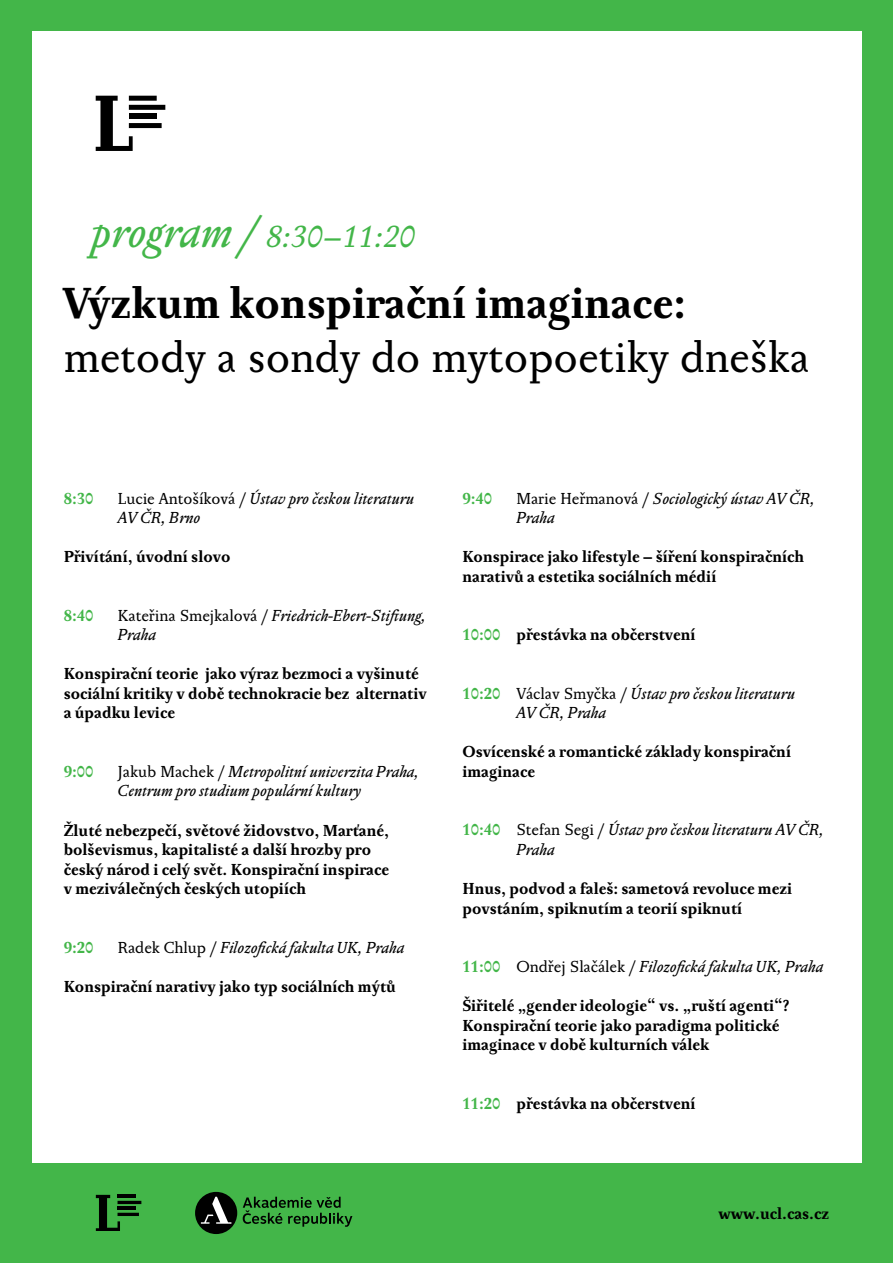
<style>
.page{position:relative;width:893px;height:1263px;background:#43b649}
.page>*{position:absolute;margin:0;border:0;box-sizing:border-box;transform-origin:0 0}
.t1{font:45px "Pentagraf";color:#000}
.t2{font:700 45px "Pentagraf";color:#000}
.t3{font:italic 31.5px "Pentagraf";color:#43b649}
.t4{font:700 16.5px/19.5px "Pentagraf";color:#000}
.t5{font:italic 16.5px/19.5px "Pentagraf";color:#000}
.t6{font:700 16.5px "Pentagraf";color:#43b649}
.s1{font-size:45px}
.s2{font-style:normal}
.s3{color:#43b649}
.s4{font-weight:700;font-style:normal;color:#43b649}
</style>
<div class="page">
<div style="left:32px;top:32px;width:829px;height:1131px;background:#fff"></div>
<div style="left:129px;top:96px;width:28px;height:5px;background:#000"></div>
<div style="left:129px;top:105px;width:36px;height:5px;background:#000"></div>
<div style="left:129px;top:114px;width:28px;height:5px;background:#000"></div>
<div style="left:129px;top:123px;width:33px;height:5px;background:#000"></div>
<svg style="left:96px;top:96px;width:37px;height:55px"></svg>
<hr style="left:118px;top:1195px;width:18px;height:3px;background:#000">
<hr style="left:118px;top:1201px;width:23px;height:3px;background:#000">
<hr style="left:118px;top:1207px;width:18px;height:3px;background:#000">
<hr style="left:118px;top:1213px;width:21px;height:3px;background:#000">
<svg style="left:96px;top:1195px;width:24px;height:36px"></svg>
<div style="left:195px;top:1192px;width:42px;height:42px;background:#000;border-radius:50%"></div>
<svg style="left:201px;top:1197px;width:30px;height:27px"></svg>
<svg style="left:243px;top:1197px;width:109px;height:30px"></svg>
<h2 class="t3" style="left:91px;top:217px;width:326px"><span class="s1">program /</span> 8:30–11:20</h2>
<h1 class="t2" style="left:64px;top:276px;width:623px">Výzkum konspirační imaginace:</h1>
<h1 class="t1" style="left:64px;top:331px;width:747px">metody a sondy do mytopoetiky dneška</h1>
<p class="t6" style="left:64px;top:489px;width:31px">8:30</p>
<p class="t5" style="left:118px;top:489px;width:298px"><span class="s2">Lucie Antošíková /</span> Ústav pro českou literaturu<br>AV ČR, Brno</p>
<p class="t4" style="left:64px;top:548px;width:168px">Přivítání, úvodní slovo</p>
<p class="t6" style="left:64px;top:606px;width:31px">8:40</p>
<p class="t5" style="left:118px;top:606px;width:310px"><span class="s2">Kateřina Smejkalová /</span> Friedrich-Ebert-Stiftung,<br>Praha</p>
<p class="t4" style="left:64px;top:665px;width:364px">Konspirační teorie jako výraz bezmoci a vyšinuté sociální kritiky v době technokracie bez alternativ a úpadku levice</p>
<p class="t6" style="left:64px;top:762px;width:31px">9:00</p>
<p class="t5" style="left:118px;top:762px;width:303px"><span class="s2">Jakub Machek /</span> Metropolitní univerzita Praha,<br>Centrum pro studium populární kultury</p>
<p class="t4" style="left:64px;top:821px;width:327px">Žluté nebezpečí, světové židovstvo, Marťané, bolševismus, kapitalisté a další hrozby pro český národ i celý svět. Konspirační inspirace v meziválečných českých utopiích</p>
<p class="t6" style="left:64px;top:937px;width:31px">9:20</p>
<p class="t5" style="left:118px;top:937px;width:288px"><span class="s2">Radek Chlup /</span> Filozofická fakulta UK, Praha</p>
<p class="t4" style="left:64px;top:977px;width:334px">Konspirační narativy jako typ sociálních mýtů</p>
<p class="t6" style="left:462px;top:489px;width:31px">9:40</p>
<p class="t5" style="left:516px;top:489px;width:300px"><span class="s2">Marie Heřmanová /</span> Sociologický ústav AV ČR,<br>Praha</p>
<p class="t4" style="left:462px;top:548px;width:343px">Konspirace jako lifestyle – šíření konspiračních narativů a estetika sociálních médií</p>
<p class="t4" style="left:462px;top:626px;width:235px"><span class="s3">10:00</span> přestávka na občerstvení</p>
<p class="t5" style="left:516px;top:684px;width:280px;text-indent:-54px"><span class="s4">10:20</span> <span class="s2">Václav Smyčka /</span> Ústav pro českou literaturu<br>AV ČR, Praha</p>
<p class="t4" style="left:462px;top:743px;width:330px">Osvícenské a romantické základy konspirační imaginace</p>
<p class="t5" style="left:516px;top:820px;width:309px;text-indent:-54px"><span class="s4">10:40</span> <span class="s2">Stefan Segi /</span> Ústav pro českou literaturu AV ČR,<br>Praha</p>
<p class="t4" style="left:462px;top:879px;width:331px">Hnus, podvod a faleš: sametová revoluce mezi povstáním, spiknutím a teorií spiknutí</p>
<p class="t5" style="left:462px;top:957px;width:363px"><span class="s4">11:00</span> <span class="s2">Ondřej Slačálek /</span> Filozofická fakulta UK, Praha</p>
<p class="t4" style="left:462px;top:996px;width:328px">Šiřitelé „gender ideologie“ vs. „ruští agenti“?<br>Konspirační teorie jako paradigma politické imaginace v době kulturních válek</p>
<p class="t4" style="left:462px;top:1094px;width:235px"><span class="s3">11:20</span> přestávka na občerstvení</p>
<p class="t4" style="left:718px;top:1204px;width:112px">www.ucl.cas.cz</p>
</div>
